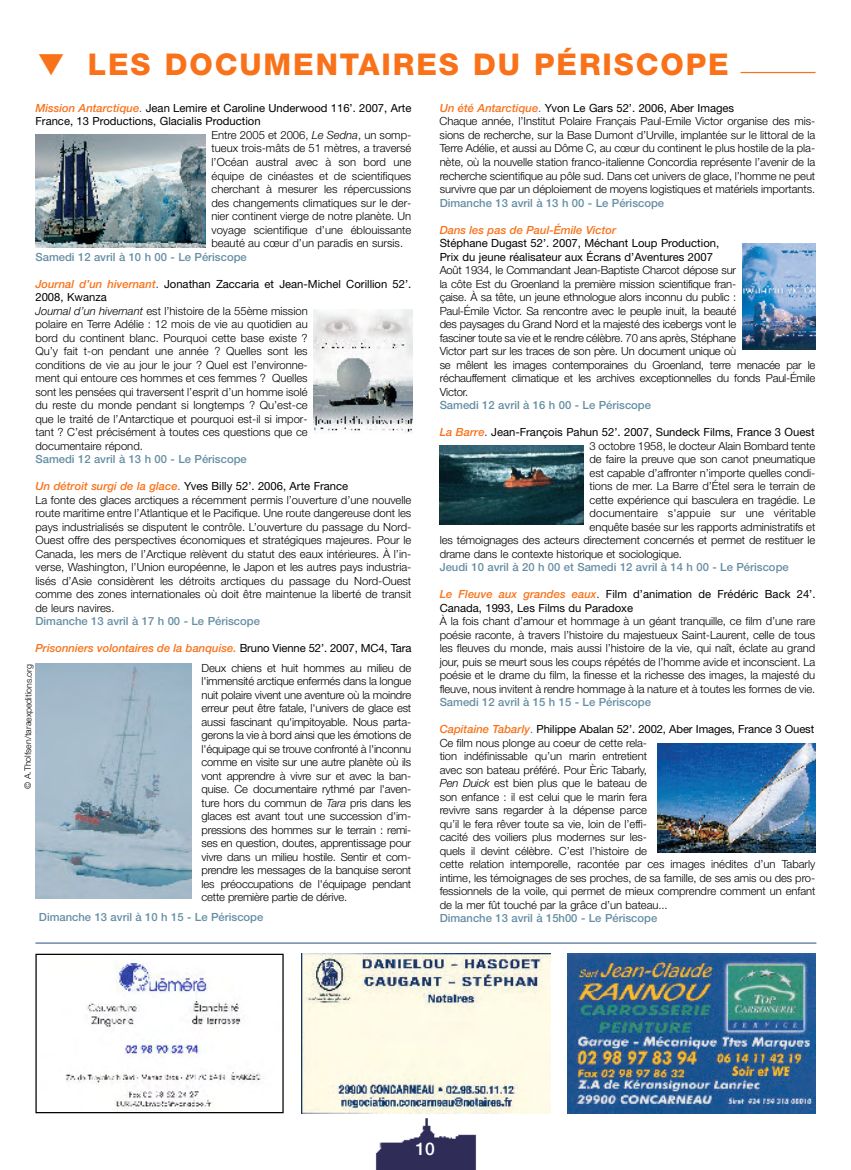
<style>
.page{position:relative;width:851px;height:1170px;background:#fff}
.page>*{position:absolute;margin:0;border:0;box-sizing:border-box;transform-origin:0 0}
.t1{font:800 30px "Helvetica Neue";letter-spacing:.065em;color:#f97219}
.t2{font:500 17.5px "Helvetica Neue";color:#fff}
.t3{font:300 11.25px/13.5px "Helvetica Neue";letter-spacing:-.005em;color:#000}
.t4{font:11.25px/13.5px "Helvetica Neue";color:#000}
.t5{font:500 11.25px "Helvetica Neue";color:#658ea3}
.t6{font:italic 500 11.25px/19.5px "Helvetica Neue";color:#f97219;text-align:right}
.t7{font:300 11.25px "Helvetica Neue";letter-spacing:.015em;color:#000}
.t8{font:300 8.75px "Helvetica Neue";color:#000}
.s1{font-weight:500;font-style:italic;color:#f97219}
.s2{font-weight:300;color:#339}
.s3{font-style:italic}
.s4{font-weight:400;color:#339}
.s5{font-weight:400}
.s6{color:#339}
.s7{font-weight:400;font-style:normal;color:#000}
.s8{font-weight:300;font-style:normal;color:#000}
.s9{font-weight:300}
</style>
<div class="page">
<img style="left:65px;top:961px;width:196px;height:150px">
<div style="left:35px;top:953px;width:248px;height:160px;border:1px solid #000"></div>
<img style="left:302px;top:953px;width:248px;height:159px">
<img style="left:567px;top:953px;width:248px;height:159px">
<img style="left:372px;top:1113px;width:108px;height:56px">
<img style="left:35px;top:134px;width:170px;height:113px">
<img style="left:314px;top:309px;width:98px;height:124px">
<img style="left:439px;top:445px;width:144px;height:79px">
<img style="left:742px;top:243px;width:73px;height:106px">
<img style="left:35px;top:663px;width:156px;height:235px">
<hr style="left:35px;top:942px;width:781px;height:1px;background:#5471a0">
<img style="left:657px;top:743px;width:158px;height:109px">
<hr style="left:740px;top:72px;width:75px;height:1px;background:#f97219">
<h1 class="t1" style="left:38px;top:53px;width:692px">▼ LES DOCUMENTAIRES DU PÉRISCOPE</h1>
<p class="t4" style="left:35px;top:102px;width:377px"><span class="s1">Mission Antarctique</span><span class="s2">.</span> Jean Lemire et Caroline Underwood 116’. 2007, Arte</p>
<p class="t4" style="left:35px;top:116px;width:227px">France, 13 Productions, Glacialis Production</p>
<p class="t3" style="left:211px;top:129px;width:201px">Entre 2005 et 2006, <span class="s3">Le Sedna</span>, un somp-</p>
<p class="t3" style="left:211px;top:143px;width:201px">tueux trois-mâts de 51 mètres, a traversé</p>
<p class="t3" style="left:211px;top:156px;width:201px">l’Océan austral avec à son bord une</p>
<p class="t3" style="left:211px;top:170px;width:201px">équipe de cinéastes et de scientifiques</p>
<p class="t3" style="left:211px;top:183px;width:201px">cherchant à mesurer les répercussions</p>
<p class="t3" style="left:211px;top:197px;width:201px">des changements climatiques sur le der-</p>
<p class="t3" style="left:211px;top:210px;width:201px">nier continent vierge de notre planète. Un</p>
<p class="t3" style="left:211px;top:224px;width:201px">voyage scientifique d’une éblouissante</p>
<p class="t3" style="left:211px;top:237px;width:193px">beauté au cœur d’un paradis en sursis.</p>
<p class="t5" style="left:35px;top:252px;width:213px">Samedi 12 avril à 10 h 00 - Le Périscope</p>
<p class="t3" style="left:35px;top:278px;width:377px"><span class="s1">Journal d’un hivernant</span><span class="s4">.</span> <span class="s5">Jonathan Zaccaria et Jean-Michel Corillion 52’.<br>2008, Kwanza<br></span><span class="s3">Journal d’un hivernant</span> est l’histoire de la 55ème mission<br>polaire en Terre Adélie : 12 mois de vie au quotidien au<br>bord du continent blanc. Pourquoi cette base existe ?<br>Qu’y fait t-on pendant une année ? Quelles sont les<br>conditions de vie au jour le jour ? Quel est l’environne-<br>ment qui entoure ces hommes et ces femmes ? Quelles<br>sont les pensées qui traversent l’esprit d’un homme isolé<br>du reste du monde pendant si longtemps ? Qu’est-ce<br>que le traité de l’Antarctique et pourquoi est-il si impor-<br>tant ? C’est précisément à toutes ces questions que ce<br>documentaire répond.</p>
<p class="t5" style="left:35px;top:455px;width:213px">Samedi 12 avril à 13 h 00 - Le Périscope</p>
<p class="t3" style="left:35px;top:480px;width:377px"><span class="s1">Un détroit surgi de la glace</span><span class="s6">.</span> <span class="s5">Yves Billy 52’. 2006, Arte France<br></span>La fonte des glaces arctiques a récemment permis l’ouverture d’une nouvelle route maritime entre l’Atlantique et le Pacifique. Une route dangereuse dont les pays industrialisés se disputent le contrôle. L’ouverture du passage du Nord-Ouest offre des perspectives économiques et stratégiques majeures. Pour le Canada, les mers de l’Arctique relèvent du statut des eaux intérieures. À l’in&shy;verse, Washington, l’Union européenne, le Japon et les autres pays industria&shy;lisés d’Asie considèrent les détroits arctiques du passage du Nord-Ouest comme des zones internationales où doit être maintenue la liberté de transit de leurs navires.</p>
<p class="t5" style="left:35px;top:617px;width:226px">Dimanche 13 avril à 17 h 00 - Le Périscope</p>
<p class="t6" style="left:35px;top:639px;width:377px">Prisonniers volontaires de la banquise. <span class="s7">Bruno Vienne 52’. 2007, MC4, Tara<br></span><span class="s8">Deux chiens et huit hommes au milieu de</span></p>
<p class="t3" style="left:201px;top:675px;width:211px;text-align:justify">l'immensité arctique enfermés dans la longue nuit polaire vivent une aventure où la moindre erreur peut être fatale, l'univers de glace est aussi fascinant qu'impitoyable. Nous parta&shy;gerons la vie à bord ainsi que les émotions de l'équipage qui se trouve confronté à l'inconnu comme en visite sur une autre planète où ils vont apprendre à vivre sur et avec la ban&shy;quise. Ce documentaire rythmé par l'aven&shy;ture hors du commun de <span class="s3">Tara</span> pris dans les glaces est avant tout une succession d'im&shy;pressions des hommes sur le terrain : remi&shy;ses en question, doutes, apprentissage pour vivre dans un milieu hostile. Sentir et com&shy;prendre les messages de la banquise seront les préoccupations de l'équipage pendant cette première partie de dérive.</p>
<p class="t5" style="left:39px;top:912px;width:226px">Dimanche 13 avril à 10 h 15 - Le Périscope</p>
<p class="t3" style="left:439px;top:102px;width:377px"><span class="s1">Un été Antarctique</span><span class="s6">.</span> <span class="s5">Yvon Le Gars 52’. 2006, Aber Images<br></span>Chaque année, l’Institut Polaire Français Paul-Emile Victor organise des mis&shy;sions de recherche, sur la Base Dumont d’Urville, implantée sur le littoral de la Terre Adélie, et aussi au Dôme C, au cœur du continent le plus hostile de la pla&shy;nète, où la nouvelle station franco-italienne Concordia représente l’avenir de la recherche scientifique au pôle sud. Dans cet univers de glace, l’homme ne peut survivre que par un déploiement de moyens logistiques et matériels importants.</p>
<p class="t5" style="left:439px;top:198px;width:226px">Dimanche 13 avril à 13 h 00 - Le Périscope</p>
<p class="t6" style="left:439px;top:221px;width:178px">Dans les pas de Paul-Émile Victor</p>
<p class="t4" style="left:439px;top:237px;width:281px">Stéphane Dugast 52’. 2007, Méchant Loup Production,<br>Prix du jeune réalisateur aux Écrans d’Aventures 2007</p>
<p class="t3" style="left:439px;top:264px;width:377px">Août 1934, le Commandant Jean-Baptiste Charcot dépose sur<br>la côte Est du Groenland la première mission scientifique fran-<br>çaise. À sa tête, un jeune ethnologue alors inconnu du public :<br>Paul-Émile Victor. Sa rencontre avec le peuple inuit, la beauté<br>des paysages du Grand Nord et la majesté des icebergs vont le<br>fasciner toute sa vie et le rendre célèbre. 70 ans après, Stéphane<br>Victor part sur les traces de son père. Un document unique où<br>se mêlent les images contemporaines du Groenland, terre menacée par le réchauffement climatique et les archives exceptionnelles du fonds Paul-Émile Victor.</p>
<p class="t5" style="left:439px;top:401px;width:213px">Samedi 12 avril à 16 h 00 - Le Périscope</p>
<p class="t4" style="left:439px;top:426px;width:376px"><span class="s1">La Barre</span><span class="s6">.</span> Jean-François Pahun 52’. 2007, Sundeck Films, France 3 Ouest</p>
<p class="t3" style="left:589px;top:440px;width:227px">3 octobre 1958, le docteur Alain Bombard tente</p>
<p class="t3" style="left:589px;top:453px;width:227px">de faire la preuve que son canot pneumatique</p>
<p class="t3" style="left:589px;top:467px;width:227px">est capable d’affronter n’importe quelles condi-</p>
<p class="t3" style="left:589px;top:480px;width:227px">tions de mer. La Barre d’Étel sera le terrain de</p>
<p class="t3" style="left:589px;top:494px;width:227px">cette expérience qui basculera en tragédie. Le</p>
<p class="t7" style="left:589px;top:509px;width:228px">documentaire s'appuie sur une véritable</p>
<p class="t3" style="left:589px;top:521px;width:227px">enquête basée sur les rapports administratifs et</p>
<p class="t3" style="left:439px;top:534px;width:377px">les témoignages des acteurs directement concernés et permet de restituer le</p>
<p class="t3" style="left:439px;top:548px;width:244px">drame dans le contexte historique et sociologique.</p>
<p class="t5" style="left:439px;top:563px;width:350px">Jeudi 10 avril à 20 h 00 et Samedi 12 avril à 14 h 00 - Le Périscope</p>
<p class="t4" style="left:439px;top:588px;width:377px"><span class="s1">Le Fleuve aux grandes eaux</span><span class="s9">.</span> Film d’animation de Frédéric Back 24’.<br>Canada, 1993, Les Films du Paradoxe</p>
<p class="t3" style="left:439px;top:615px;width:377px;text-align:justify">À la fois chant d’amour et hommage à un géant tranquille, ce film d’une rare poésie raconte, à travers l’histoire du majestueux Saint-Laurent, celle de tous les fleuves du monde, mais aussi l’histoire de la vie, qui naît, éclate au grand jour, puis se meurt sous les coups répétés de l’homme avide et inconscient. La poésie et le drame du film, la finesse et la richesse des images, la majesté du fleuve, nous invitent à rendre hommage à la nature et à toutes les formes de vie.</p>
<p class="t5" style="left:439px;top:698px;width:213px">Samedi 12 avril à 15 h 15 - Le Périscope</p>
<p class="t3" style="left:439px;top:723px;width:377px"><span class="s1">Capitaine Tabarly</span><span class="s6">.</span> <span class="s5">Philippe Abalan 52’. 2002, Aber Images, France 3 Ouest </span>Ce film nous plonge au coeur de cette rela-<br>tion indéfinissable qu’un marin entretient<br>avec son bateau préféré. Pour Èric Tabarly,<br><span class="s3">Pen Duick</span> est bien plus que le bateau de<br>son enfance : il est celui que le marin fera<br>revivre sans regarder à la dépense parce<br>qu’il le fera rêver toute sa vie, loin de l’effi-<br>cacité des voiliers plus modernes sur les-<br>quels il devint célèbre. C’est l’histoire de<br>cette relation intemporelle, racontée par ces images inédites d’un Tabarly intime, les témoignages de ses proches, de sa famille, de ses amis ou des pro&shy;fessionnels de la voile, qui permet de mieux comprendre comment un enfant de la mer fût touché par la grâce d’un bateau...</p>
<p class="t5" style="left:439px;top:914px;width:219px">Dimanche 13 avril à 15h00 - Le Périscope</p>
<p class="t8" style="left:24px;top:788px;width:126px;rotate:-89deg">© A.Tholfsen/taraexpeditions.org</p>
<h2 class="t2" style="left:415px;top:1142px;width:21px">10</h2>
</div>
